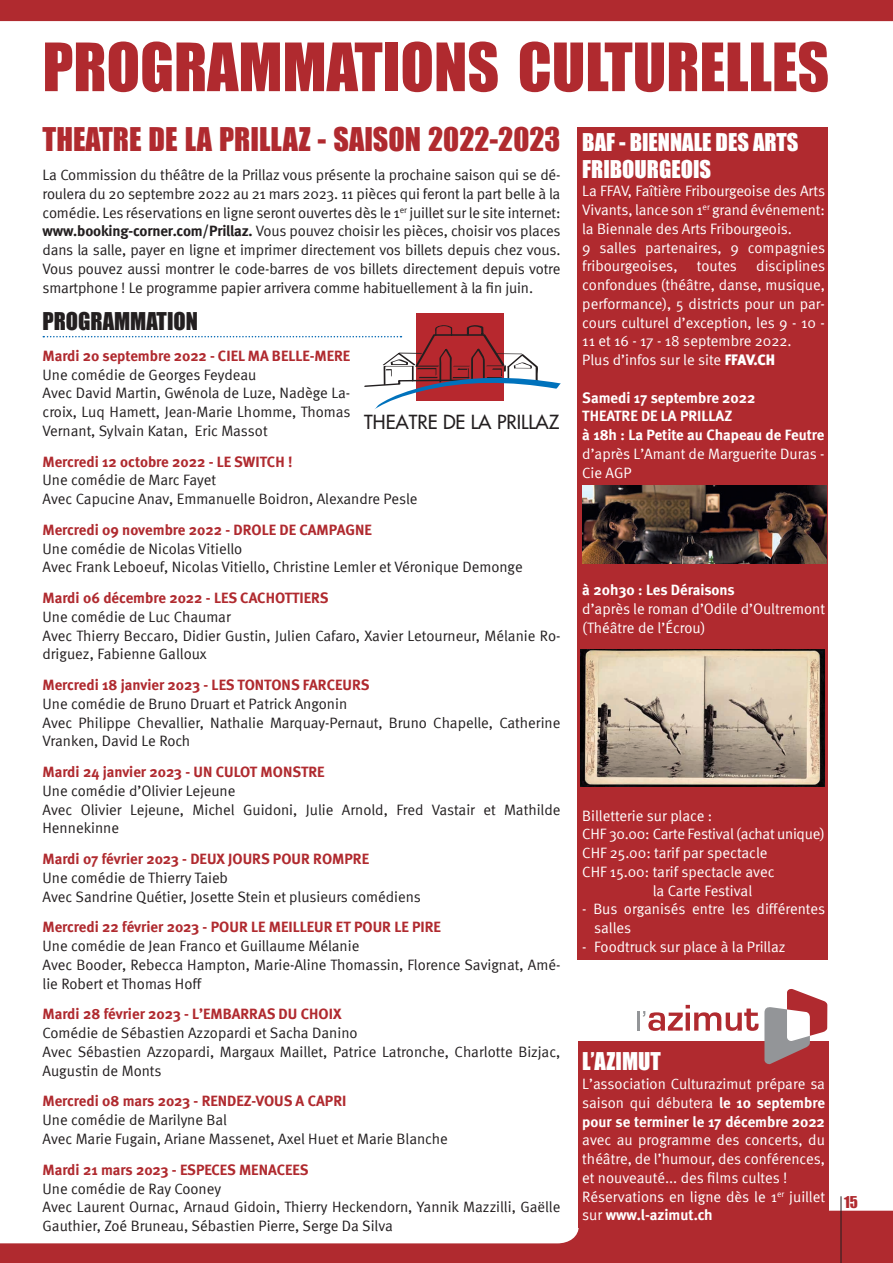
<style>
.page{position:relative;width:893px;height:1263px;background:#fff}
.page>*{position:absolute;margin:0;border:0;box-sizing:border-box;transform-origin:0 0}
.t1{font:61.5px "Impact";color:#b02a2f}
.t2{font:30px "Impact";color:#b02a2f}
.t3{font:22.5px/27px "Impact";color:#fff}
.t4{font:22.5px "Impact";color:#231f20}
.t5{font:18.9px "Futura";color:#231f20}
.t6{font:15px/18.8px "Meta Normal";color:#231f20}
.t7{font:15px/18.8px "Meta Normal";color:#fff}
.t8{font:700 15px "Meta";color:#b02a2f}
.t9{font:700 15px/18.8px "Meta";color:#fff}
.t10{font:15px "Impact";color:#b02a2f}
.s1{font-family:"Meta";font-weight:700}
.s2{font-family:"Meta Black LF"}
.s3{font-family:"Meta Normal";font-weight:400}
</style>
<div class="page">
<div style="left:578px;top:1041px;width:251px;height:187px;background:#b02a2f"></div>
<div style="left:577px;top:128px;width:251px;height:832px;background:#b02a2f"></div>
<div style="left:0;top:0;width:893px;height:22px;background:#b02a2f"></div>
<svg style="left:0;top:1211px;width:893px;height:52px;fill:#b02a2f"></svg>
<hr style="left:841px;top:1196px;width:1px;height:67px;background:#231f20">
<div style="left:416px;top:314px;width:88px;height:87px;background:#b7282e"></div>
<svg style="left:43px;top:325px;width:518px;height:84px"></svg>
<img style="left:583px;top:485px;width:243px;height:78px">
<img style="left:581px;top:649px;width:243px;height:138px">
<hr style="left:637px;top:1011px;width:2px;height:20px;background:#939598">
<svg style="left:643px;top:1005px;width:115px;height:26px"></svg>
<svg style="left:764px;top:989px;width:63px;height:76px"></svg>
<h1 class="t1" style="left:43px;top:19px;width:788px">PROGRAMMATIONS CULTURELLES</h1>
<h2 class="t2" style="left:43px;top:116px;width:519px">THEATRE DE LA PRILLAZ - SAISON 2022-2023</h2>
<p class="t6" style="left:43px;top:165px;width:520px;text-align:justify">La Commission du théâtre de la Prillaz vous présente la prochaine saison qui se dé&shy;roulera du 20 septembre 2022 au 21 mars 2023. 11 pièces qui feront la part belle à la comédie. Les réservations en ligne seront ouvertes dès le 1<sup>er</sup> juillet sur le site internet: <span class="s1">www.booking-corner.com/Prillaz.</span> Vous pouvez choisir les pièces, choisir vos places dans la salle, payer en ligne et imprimer directement vos billets depuis chez vous.<br>Vous pouvez aussi montrer le code-barres de vos billets directement depuis votre smartphone ! Le programme papier arrivera comme habituellement à la fin juin.</p>
<h3 class="t4" style="left:43px;top:304px;width:157px">PROGRAMMATION</h3>
<p class="t8" style="left:43px;top:347px;width:309px">Mardi 20 septembre 2022 - CIEL MA BELLE-MERE</p>
<p class="t6" style="left:43px;top:365px;width:310px">Une comédie de Georges Feydeau<br>Avec David Martin, Gwénola de Luze, Nadège La&shy;croix, Luq Hamett, Jean-Marie Lhomme, Thomas Vernant, Sylvain Katan, Eric Massot</p>
<p class="t8" style="left:43px;top:452px;width:251px">Mercredi 12 octobre 2022 - LE SWITCH !</p>
<p class="t6" style="left:43px;top:471px;width:376px">Une comédie de Marc Fayet<br>Avec Capucine Anav, Emmanuelle Boidron, Alexandre Pesle</p>
<p class="t8" style="left:43px;top:521px;width:331px">Mercredi 09 novembre 2022 - DROLE DE CAMPAGNE</p>
<p class="t6" style="left:43px;top:539px;width:482px">Une comédie de Nicolas Vitiello<br>Avec Frank Leboeuf, Nicolas Vitiello, Christine Lemler et Véronique Demonge</p>
<p class="t8" style="left:43px;top:589px;width:288px">Mardi 06 décembre 2022 - LES CACHOTTIERS</p>
<p class="t6" style="left:43px;top:607px;width:519px">Une comédie de Luc Chaumar<br>Avec Thierry Beccaro, Didier Gustin, Julien Cafaro, Xavier Letourneur, Mélanie Ro&shy;driguez, Fabienne Galloux</p>
<p class="t8" style="left:43px;top:676px;width:328px">Mercredi 18 janvier 2023 - LES TONTONS FARCEURS</p>
<p class="t6" style="left:43px;top:694px;width:519px">Une comédie de Bruno Druart et Patrick Angonin<br>Avec Philippe Chevallier, Nathalie Marquay-Pernaut, Bruno Chapelle, Catherine<br>Vranken, David Le Roch</p>
<p class="t8" style="left:43px;top:763px;width:284px">Mardi 24 janvier 2023 - UN CULOT MONSTRE</p>
<p class="t6" style="left:43px;top:781px;width:519px">Une comédie d’Olivier Lejeune<br>Avec Olivier Lejeune, Michel Guidoni, Julie Arnold, Fred Vastair et Mathilde<br>Hennekinne</p>
<p class="t8" style="left:43px;top:850px;width:328px">Mardi 07 février 2023 - DEUX JOURS POUR ROMPRE</p>
<p class="t6" style="left:43px;top:868px;width:380px">Une comédie de Thierry Taieb<br>Avec Sandrine Quétier, Josette Stein et plusieurs comédiens</p>
<p class="t8" style="left:43px;top:918px;width:400px">Mercredi 22 février 2023 - POUR LE MEILLEUR ET POUR LE PIRE</p>
<p class="t6" style="left:43px;top:936px;width:519px">Une comédie de Jean Franco et Guillaume Mélanie<br>Avec Booder, Rebecca Hampton, Marie-Aline Thomassin, Florence Savignat, Amé&shy;lie Robert et Thomas Hoff</p>
<p class="t8" style="left:43px;top:1005px;width:300px">Mardi 28 février 2023 - L’EMBARRAS DU CHOIX</p>
<p class="t6" style="left:43px;top:1023px;width:519px">Comédie de Sébastien Azzopardi et Sacha Danino<br>Avec Sébastien Azzopardi, Margaux Maillet, Patrice Latronche, Charlotte Bizjac,<br>Augustin de Monts</p>
<p class="t8" style="left:43px;top:1092px;width:305px">Mercredi 08 mars 2023 - RENDEZ-VOUS A CAPRI</p>
<p class="t6" style="left:43px;top:1110px;width:407px">Une comédie de Marilyne Bal<br>Avec Marie Fugain, Ariane Massenet, Axel Huet et Marie Blanche</p>
<p class="t8" style="left:43px;top:1160px;width:267px">Mardi 21 mars 2023 - ESPECES MENACEES</p>
<p class="t6" style="left:43px;top:1179px;width:519px">Une comédie de Ray Cooney<br>Avec Laurent Ournac, Arnaud Gidoin, Thierry Heckendorn, Yannik Mazzilli, Gaëlle<br>Gauthier, Zoé Bruneau, Sébastien Pierre, Serge Da Silva</p>
<p class="t5" style="left:364px;top:410px;width:197px">THEATRE DE LA PRILLAZ</p>
<h3 class="t3" style="left:582px;top:128px;width:218px">BAF - BIENNALE DES ARTS<br>FRIBOURGEOIS</h3>
<p class="t7" style="left:582px;top:182px;width:244px">La FFAV, Faîtière Fribourgeoise des Arts Vivants, lance son 1<sup>er</sup> grand événement: la Biennale des Arts Fribourgeois.<br>9 salles partenaires, 9 compagnies fribourgeoises,</p>
<p class="t7" style="left:582px;top:257px;width:244px;text-indent:174px">disciplines confondues (théâtre, danse, musique, performance), 5 districts pour un par&shy;cours culturel d’exception, les 9 - 10 -<br>11 et 16 - 17 - 18 septembre 2022.<br>Plus d’infos sur le site <span class="s2">FFAV.CH</span></p>
<p class="t9" style="left:582px;top:388px;width:244px">Samedi 17 septembre 2022<br>THEATRE DE LA PRILLAZ<br>à 18h : La Petite au Chapeau de Feutre</p>
<p class="t7" style="left:582px;top:444px;width:244px">d’après L’Amant de Marguerite Duras -<br>Cie AGP</p>
<p class="t7" style="left:697px;top:257px;width:42px">toutes</p>
<p class="t9" style="left:582px;top:581px;width:154px">à 20h30 : Les Déraisons</p>
<p class="t7" style="left:582px;top:599px;width:244px">d’après le roman d’Odile d’Oultremont (Théâtre de l’Écrou)</p>
<p class="t7" style="left:582px;top:806px;width:131px">Billetterie sur place :</p>
<p class="t7" style="left:582px;top:824px;width:244px">CHF 30.00: Carte Festival (achat unique)</p>
<p class="t7" style="left:582px;top:843px;width:187px">CHF 25.00: tarif par spectacle</p>
<p class="t7" style="left:582px;top:862px;width:194px">CHF 15.00: tarif spectacle avec</p>
<p class="t7" style="left:653px;top:881px;width:101px">la Carte Festival</p>
<p class="t7" style="left:594px;top:899px;width:232px;text-indent:-12px">- Bus organisés entre les différentes salles</p>
<p class="t7" style="left:582px;top:937px;width:205px">- Foodtruck sur place à la Prillaz</p>
<h3 class="t3" style="left:582px;top:1047px;width:80px">L’AZIMUT</h3>
<p class="t7" style="left:582px;top:1074px;width:244px">L’association Culturazimut prépare sa saison qui débutera <span class="s1">le 10 septembre</span></p>
<p class="t9" style="left:582px;top:1112px;width:244px">pour se terminer le 17 décembre 2022</p>
<p class="t7" style="left:582px;top:1130px;width:244px">avec au programme des concerts, du théâtre, de l’humour, des conférences, et nouveauté... des films cultes !<br>Réservations en ligne dès le 1<sup>er</sup> juillet</p>
<p class="t9" style="left:582px;top:1205px;width:132px"><span class="s3">sur</span> www.l-azimut.ch</p>
<p class="t10" style="left:844px;top:1190px;width:15px">15</p>
</div>
